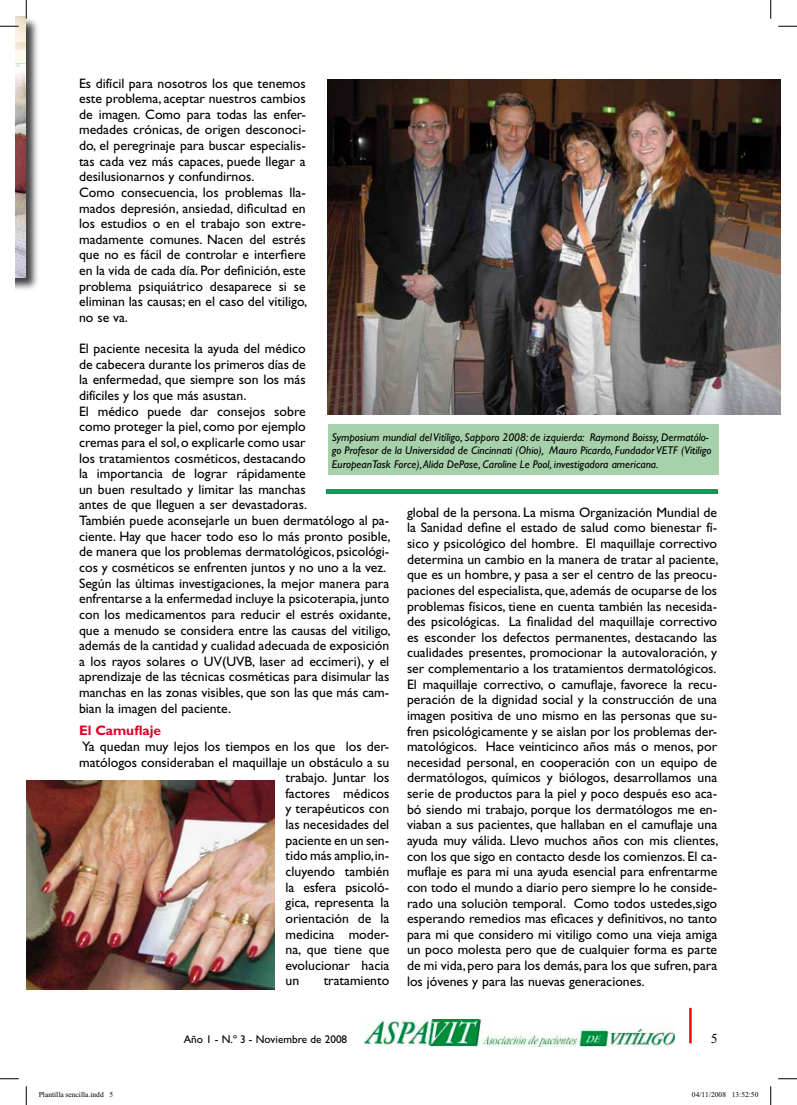
<style>
.page{position:relative;width:797px;height:1105px;background:#fff}
.page>*{position:absolute;margin:0;border:0;box-sizing:border-box;transform-origin:0 0}
.t1{font:13.75px/15.6px "Gill Sans";color:#000}
.t2{font:700 13.75px "Gill Sans";color:#e00128}
.t3{font:italic 11.25px/13.8px "Gill Sans";color:#000}
.t4{font:11.25px "Gill Sans";color:#000}
.t5{font:7.5px "Times New Roman";color:#000}
</style>
<div class="page">
<hr style="left:689px;top:1008px;width:2px;height:35px;background:#f00">
<img style="left:364px;top:1020px;width:311px;height:26px">
<div style="left:328px;top:424px;width:390px;height:50px;background:#a7d1ab"></div>
<img style="left:327px;top:79px;width:453px;height:335px">
<img style="left:27px;top:781px;width:248px;height:208px">
<div style="left:16px;top:16px;width:24px;height:277px;background:#000;opacity:.75"></div>
<img style="left:16px;top:17px;width:9px;height:260px">
<div style="left:326px;top:489px;width:391px;height:5px;background:#00a156"></div>
<svg style="left:0;top:25px;width:19px;height:2px"></svg>
<svg style="left:778px;top:25px;width:19px;height:2px"></svg>
<svg style="left:0;top:1078px;width:19px;height:1px"></svg>
<svg style="left:778px;top:1078px;width:19px;height:1px"></svg>
<svg style="left:25px;top:0;width:2px;height:19px"></svg>
<svg style="left:25px;top:1086px;width:2px;height:19px"></svg>
<svg style="left:770px;top:0;width:1px;height:19px"></svg>
<svg style="left:770px;top:1086px;width:1px;height:19px"></svg>
<p class="t1" style="left:79px;top:75px;width:230px">Es difícil para nosotros los que tenemos este problema, aceptar nuestros cambios de imagen. Como para todas las enfer&shy;medades crónicas, de origen desconoci&shy;do, el peregrinaje para buscar especialis&shy;tas cada vez más capaces, puede llegar a desilusionarnos y confundirnos.<br>Como consecuencia, los problemas lla&shy;mados depresión, ansiedad, dificultad en los estudios o en el trabajo son extre&shy;madamente comunes. Nacen del estrés que no es fácil de controlar e interfiere en la vida de cada día. Por definición, este problema psiquiátrico desaparece si se eliminan las causas; en el caso del vitiligo, no se va.</p>
<p class="t1" style="left:79px;top:341px;width:313px">El paciente necesita la ayuda del médico<br>de cabecera durante los primeros días de<br>la enfermedad, que siempre son los más<br>difíciles y los que más asustan.<br>El médico puede dar consejos sobre<br>como proteger la piel, como por ejemplo<br>cremas para el sol, o explicarle como usar<br>los tratamientos cosméticos, destacando<br>la importancia de lograr rápidamente<br>un buen resultado y limitar las manchas<br>antes de que lleguen a ser devastadoras.<br>También puede aconsejarle un buen dermatólogo al pa&shy;ciente. Hay que hacer todo eso lo más pronto posible, de manera que los problemas dermatológicos, psicológi&shy;cos y cosméticos se enfrenten juntos y no uno a la vez.<br>Según las últimas investigaciones, la mejor manera para enfrentarse a la enfermedad incluye la psicoterapia, junto con los medicamentos para reducir el estrés oxidante, que a menudo se considera entre las causas del vitiligo, además de la cantidad y cualidad adecuada de exposición a los rayos solares o UV(UVB, laser ad eccimeri), y el aprendizaje de las técnicas cosméticas para disimular las manchas en las zonas visibles, que son las que más cam&shy;bian la imagen del paciente.</p>
<p class="t2" style="left:79px;top:722px;width:84px">El Camuflaje</p>
<p class="t1" style="left:82px;top:739px;width:308px">Ya quedan muy lejos los tiempos en los que los der-</p>
<p class="t1" style="left:79px;top:754px;width:312px">matólogos consideraban el maquillaje un obstáculo a su</p>
<p class="t1" style="left:285px;top:770px;width:105px">trabajo. Juntar los</p>
<p class="t1" style="left:285px;top:785px;width:105px">factores médicos</p>
<p class="t1" style="left:285px;top:801px;width:105px">y terapéuticos con</p>
<p class="t1" style="left:285px;top:817px;width:105px">las necesidades del</p>
<p class="t1" style="left:285px;top:832px;width:105px">paciente en un sen-</p>
<p class="t1" style="left:285px;top:848px;width:105px">tido más amplio, in-</p>
<p class="t1" style="left:285px;top:864px;width:105px">cluyendo también</p>
<p class="t1" style="left:285px;top:879px;width:105px">la esfera psicoló-</p>
<p class="t1" style="left:285px;top:895px;width:105px">gica, representa la</p>
<p class="t1" style="left:285px;top:910px;width:105px">orientación de la</p>
<p class="t1" style="left:285px;top:926px;width:105px">medicina moder-</p>
<p class="t1" style="left:285px;top:942px;width:105px">na, que tiene que</p>
<p class="t1" style="left:285px;top:957px;width:105px">evolucionar hacia</p>
<p class="t1" style="left:285px;top:973px;width:15px">un</p>
<p class="t1" style="left:324px;top:973px;width:67px">tratamiento</p>
<p class="t3" style="left:332px;top:430px;width:381px">Symposium mundial del Vitíligo, Sapporo 2008: de izquierda: Raymond Boissy, Dermatólo&shy;go Profesor de la Universidad de Cincinnati (Ohio), Mauro Picardo, Fundador VETF (Vitiligo<br>EuropeanTask Force), Alida DePase, Caroline Le Pool, investigadora americana.</p>
<p class="t1" style="left:407px;top:504px;width:313px">global de la persona. La misma Organización Mundial de la Sanidad define el estado de salud como bienestar fí&shy;sico y psicológico del hombre. El maquillaje correctivo determina un cambio en la manera de tratar al paciente, que es un hombre, y pasa a ser el centro de las preocu&shy;paciones del especialista, que, además de ocuparse de los problemas físicos, tiene en cuenta también las necesida&shy;des psicológicas. La finalidad del maquillaje correctivo es esconder los defectos permanentes, destacando las cualidades presentes, promocionar la autovaloración, y ser complementario a los tratamientos dermatológicos.<br>El maquillaje correctivo, o camuflaje, favorece la recu&shy;peración de la dignidad social y la construcción de una imagen positiva de uno mismo en las personas que su&shy;fren psicológicamente y se aislan por los problemas der&shy;matológicos. Hace veinticinco años más o menos, por necesidad personal, en cooperación con un equipo de dermatólogos, químicos y biólogos, desarrollamos una serie de productos para la piel y poco después eso aca&shy;bó siendo mi trabajo, porque los dermatólogos me en&shy;viaban a sus pacientes, que hallaban en el camuflaje una ayuda muy válida. Llevo muchos años con mis clientes, con los que sigo en contacto desde los comienzos. El ca&shy;muflaje es para mi una ayuda esencial para enfrentarme con todo el mundo a diario pero siempre lo he conside&shy;rado una soluciòn temporal. Como todos ustedes,sigo esperando remedios mas eficaces y definitivos, no tanto para mi que considero mi vitiligo como una vieja amiga un poco molesta pero que de cualquier forma es parte de mi vida, pero para los demás, para los que sufren, para los jóvenes y para las nuevas generaciones.</p>
<p class="t4" style="left:184px;top:1033px;width:165px">Año 1 - N.º 3 - Noviembre de 2008</p>
<p class="t5" style="left:39px;top:1091px;width:76px">Plantilla sencilla.indd 5</p>
<p class="t5" style="left:692px;top:1091px;width:68px">04/11/2008 13:52:50</p>
</div>
